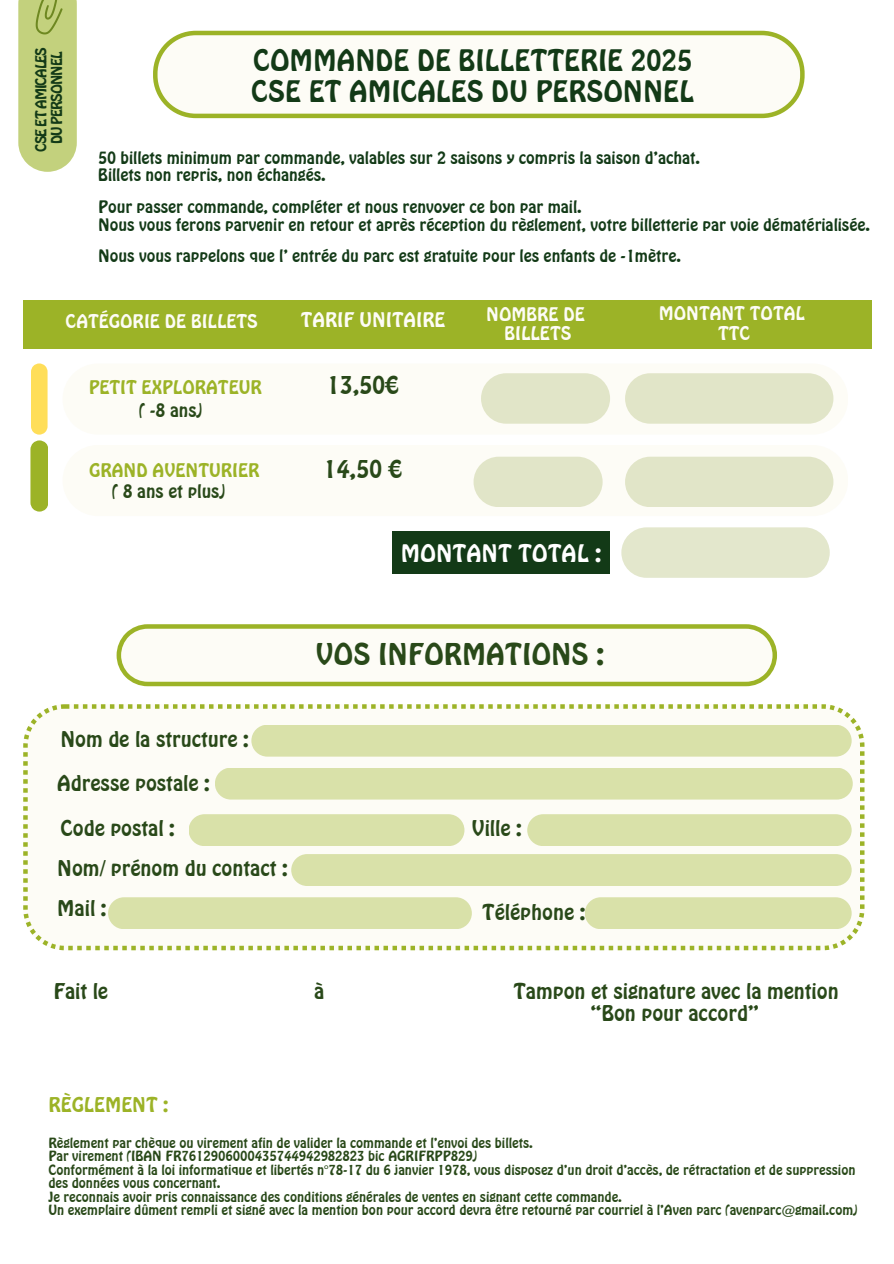
<style>
.page{position:relative;width:894px;height:1264px;background:#fff}
.page>*{position:absolute;margin:0;border:0;box-sizing:border-box;transform-origin:0 0}
.t1{font:28.8px "Hobo BT";letter-spacing:-.005em;color:#294919}
.t2{font:28.35px/30.3px "Hobo BT";letter-spacing:-.005em;color:#133a17}
.t3{font:24px "Hobo BT";letter-spacing:-.005em;color:#294919}
.t4{font:23.1px "Hobo BT";letter-spacing:-.005em;color:#fff}
.t5{font:20.85px "Hobo BT";letter-spacing:-.005em;color:#294919}
.t6{font:19.5px "Hobo BT";letter-spacing:-.005em;color:#9cb327}
.t7{font:19.35px "Hobo BT";letter-spacing:-.005em;color:#fdfcf6}
.t8{font:18px/19.2px "Hobo BT";letter-spacing:-.005em;color:#fdfcf6;text-align:center}
.t9{font:18px "Hobo BT";letter-spacing:-.005em;color:#9cb327}
.t10{font:18px "Hobo BT";letter-spacing:-.005em;color:#294919}
.t11{font:16.5px "Hobo BT";letter-spacing:-.005em;color:#133a17}
.t12{font:14.55px "Hobo BT";letter-spacing:-.075em;color:#133a17}
.t13{font:13.5px/13.5px "Hobo BT";letter-spacing:-.005em;color:#294919}
</style>
<div class="page">
<svg style="left:153px;top:31px;width:651px;height:87px"></svg>
<div style="left:23px;top:300px;width:847px;height:49px;background:#9cb327"></div>
<div style="left:392px;top:531px;width:218px;height:42px;background:#133a17"></div>
<svg style="left:31px;top:363px;width:17px;height:71px"></svg>
<svg style="left:30px;top:440px;width:18px;height:71px"></svg>
<svg style="left:18px;top:0;width:59px;height:172px;background:#c3d180"></svg>
<svg style="left:23px;top:704px;width:841px;height:246px;fill:#fdfcf6"></svg>
<div style="left:251px;top:724px;width:600px;height:32px;background:#d9e1a9;border-radius:16px"></div>
<div style="left:215px;top:767px;width:637px;height:32px;background:#d9e1a9;border-radius:16px"></div>
<div style="left:188px;top:814px;width:276px;height:32px;background:#d9e1a9;border-radius:16px"></div>
<div style="left:527px;top:814px;width:324px;height:32px;background:#d9e1a9;border-radius:16px"></div>
<div style="left:291px;top:854px;width:560px;height:32px;background:#d9e1a9;border-radius:16px"></div>
<div style="left:584px;top:897px;width:267px;height:32px;background:#d9e1a9;border-radius:16px"></div>
<div style="left:108px;top:897px;width:363px;height:32px;background:#d9e1a9;border-radius:16px"></div>
<svg style="left:116px;top:624px;width:660px;height:62px"></svg>
<div style="left:621px;top:527px;width:208px;height:51px;background:#e3e7cc;border-radius:25px"></div>
<div style="left:625px;top:373px;width:208px;height:51px;background:#e1e5c8;border-radius:25px"></div>
<div style="left:625px;top:456px;width:208px;height:51px;background:#e1e5c8;border-radius:25px"></div>
<div style="left:481px;top:373px;width:129px;height:51px;background:#e1e5c8;border-radius:25px"></div>
<div style="left:473px;top:456px;width:129px;height:51px;background:#e1e5c8;border-radius:25px"></div>
<h6 class="t12" style="left:32px;top:152px;width:106px;rotate:-90deg">CSE ET AMICALES</h6>
<h6 class="t12" style="left:48px;top:144px;width:94px;rotate:-90deg">DU PERSONNEL</h6>
<p class="t2" style="left:251px;top:46px;width:444px">COMMANDE DE BILLETTERIE 2025<br>CSE ET AMICALES DU PERSONNEL</p>
<h4 class="t11" style="left:98px;top:148px;width:603px">50 billets minimum par commande, valables sur 2 saisons y compris la saison d’achat.</h4>
<p class="t11" style="left:98px;top:165px;width:229px">Billets non repris, non échangés.</p>
<p class="t11" style="left:98px;top:196px;width:485px">Pour passer commande, compléter et nous renvoyer ce bon par mail.</p>
<p class="t11" style="left:98px;top:214px;width:773px">Nous vous ferons parvenir en retour et après réception du règlement, votre billetterie par voie dématérialisée.</p>
<p class="t11" style="left:98px;top:246px;width:584px">Nous vous rappelons que l’ entrée du parc est gratuite pour les enfants de -1mètre.</p>
<p class="t8" style="left:66px;top:311px;width:194px">CATÉGORIE DE BILLETS</p>
<p class="t7" style="left:301px;top:307px;width:146px">TARIF UNITAIRE</p>
<p class="t8" style="left:486px;top:305px;width:100px">NOMBRE DE<br>BILLETS</p>
<h1 class="t8" style="left:658px;top:304px;width:148px">MONTANT TOTAL<br>TTC</h1>
<h5 class="t9" style="left:89px;top:376px;width:175px">PETIT EXPLORATEUR</h5>
<h5 class="t10" style="left:139px;top:399px;width:65px">( -8 ans)</h5>
<h5 class="t3" style="left:327px;top:370px;width:73px">13,50€</h5>
<p class="t9" style="left:89px;top:459px;width:172px">GRAND AVENTURIER</p>
<p class="t10" style="left:112px;top:480px;width:115px">( 8 ans et plus)</p>
<p class="t3" style="left:323px;top:454px;width:80px">14,50 €</p>
<p class="t4" style="left:400px;top:539px;width:202px">MONTANT TOTAL :</p>
<h5 class="t1" style="left:316px;top:636px;width:290px">VOS INFORMATIONS :</h5>
<h2 class="t5" style="left:60px;top:726px;width:190px">Nom de la structure :</h2>
<h1 class="t5" style="left:57px;top:770px;width:154px">Adresse postale :</h1>
<h5 class="t5" style="left:60px;top:815px;width:116px">Code postal :</h5>
<h5 class="t5" style="left:471px;top:815px;width:51px">Ville :</h5>
<h5 class="t5" style="left:57px;top:855px;width:232px">Nom/ prénom du contact :</h5>
<h5 class="t5" style="left:57px;top:895px;width:51px">Mail :</h5>
<h5 class="t5" style="left:482px;top:899px;width:105px">Téléphone :</h5>
<h6 class="t5" style="left:53px;top:978px;width:56px">Fait le</h6>
<h6 class="t5" style="left:314px;top:978px;width:12px">à</h6>
<h6 class="t5" style="left:513px;top:978px;width:327px">Tampon et signature avec la mention</h6>
<h4 class="t5" style="left:590px;top:999px;width:170px">“Bon pour accord”</h4>
<h6 class="t6" style="left:48px;top:1092px;width:121px">RÈGLEMENT :</h6>
<p class="t13" style="left:48px;top:1135px;width:485px">Règlement par chèque ou virement afin de valider la commande et l’envoi des billets.</p>
<h3 class="t13" style="left:48px;top:1149px;width:430px">Par virement (IBAN FR7612906000435744942982823 bic AGRIFRPP829)</h3>
<h6 class="t13" style="left:48px;top:1162px;width:808px">Conformément à la loi informatique et libertés n°78-17 du 6 janvier 1978, vous disposez d’un droit d’accès, de rétractation et de suppression des données vous concernant.</h6>
<p class="t13" style="left:48px;top:1189px;width:575px">Je reconnais avoir pris connaissance des conditions générales de ventes en signant cette commande.</p>
<h3 class="t13" style="left:48px;top:1203px;width:810px">Un exemplaire dûment rempli et signé avec la mention bon pour accord devra être retourné par courriel à l’Aven parc (avenparc@gmail.com)</h3>
</div>
